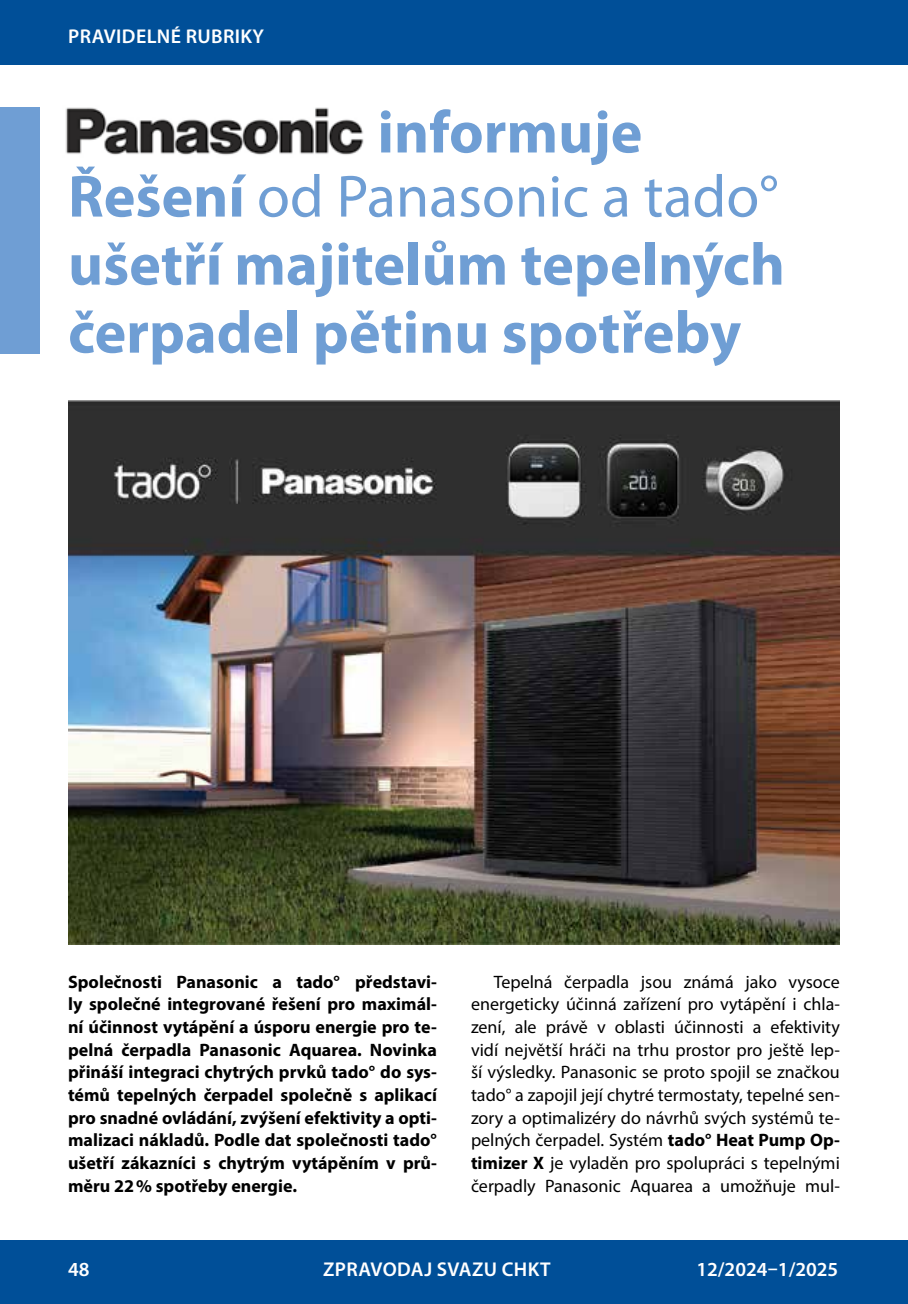
<style>
.page{position:relative;width:908px;height:1304px;background:#fff}
.page>*{position:absolute;margin:0;border:0;box-sizing:border-box;transform-origin:0 0}
.t1{font:700 60px/68px "Myriad Pro";color:#6f9ed4;text-align:justify}
.t2{font:600 20px "Myriad Pro";letter-spacing:.02em;color:#fff}
.t3{font:600 20px "Myriad Pro";color:#fff}
.t4{font:18px/22.6px "Myriad Pro";color:#000;text-align:justify}
.t5{font:700 18px/22.6px "Myriad Pro";color:#000;text-align:justify}
.s1{font-weight:400}
.s2{font-weight:700}
</style>
<div class="page">
<hr style="left:907px;top:1240px;width:1px;height:64px;background:#004f98">
<div style="left:0;top:1240px;width:907px;height:64px;background:#004f98"></div>
<div style="left:0;top:0;width:907px;height:64px;background:#004f98"></div>
<img style="left:65px;top:107px;width:299px;height:48px">
<div style="left:0;top:107px;width:40px;height:246px;background:#6f9ed4"></div>
<img style="left:68px;top:401px;width:771px;height:543px">
<p class="t2" style="left:68px;top:24px;width:197px">PRAVIDELNÉ RUBRIKY</p>
<h1 class="t1" style="left:377px;top:96px;width:266px">informuje</h1>
<h1 class="t1" style="left:68px;top:160px;width:718px">Řešení <span class="s1">od Panasonic a tado° </span>ušetří majitelům tepelných čerpadel pětinu spotřeby</h1>
<p class="t5" style="left:68px;top:970px;width:370px">Společnosti Panasonic a tado° představi&shy;ly společné integrované řešení pro maximál&shy;ní účinnost vytápění a úsporu energie pro te&shy;pelná čerpadla Panasonic Aquarea. Novinka přináší integraci chytrých prvků tado° do sys&shy;témů tepelných čerpadel společně s aplikací pro snadné ovládání, zvýšení efektivity a opti&shy;malizaci nákladů. Podle dat společnosti tado° ušetří zákazníci s chytrým vytápěním v prů&shy;měru 22% spotřeby energie.</p>
<p class="t4" style="left:471px;top:970px;width:370px;text-indent:23px">Tepelná čerpadla jsou známá jako vysoce energeticky účinná zařízení pro vytápění i chla&shy;zení, ale právě v oblasti účinnosti a efektivity vidí největší hráči na trhu prostor pro ještě lep&shy;ší výsledky. Panasonic se proto spojil se značkou tado° a zapojil její chytré termostaty, tepelné sen&shy;zory a optimalizéry do návrhů svých systémů te&shy;pelných čerpadel. Systém <span class="s2">tado° Heat Pump Op&shy;timizer X</span> je vyladěn pro spolupráci s tepelnými čerpadly Panasonic Aquarea a umožňuje mul-</p>
<p class="t2" style="left:68px;top:1256px;width:23px">48</p>
<p class="t2" style="left:323px;top:1256px;width:229px">ZPRAVODAJ SVAZU CHKT</p>
<p class="t3" style="left:696px;top:1256px;width:143px">12/2024–1/2025</p>
</div>
